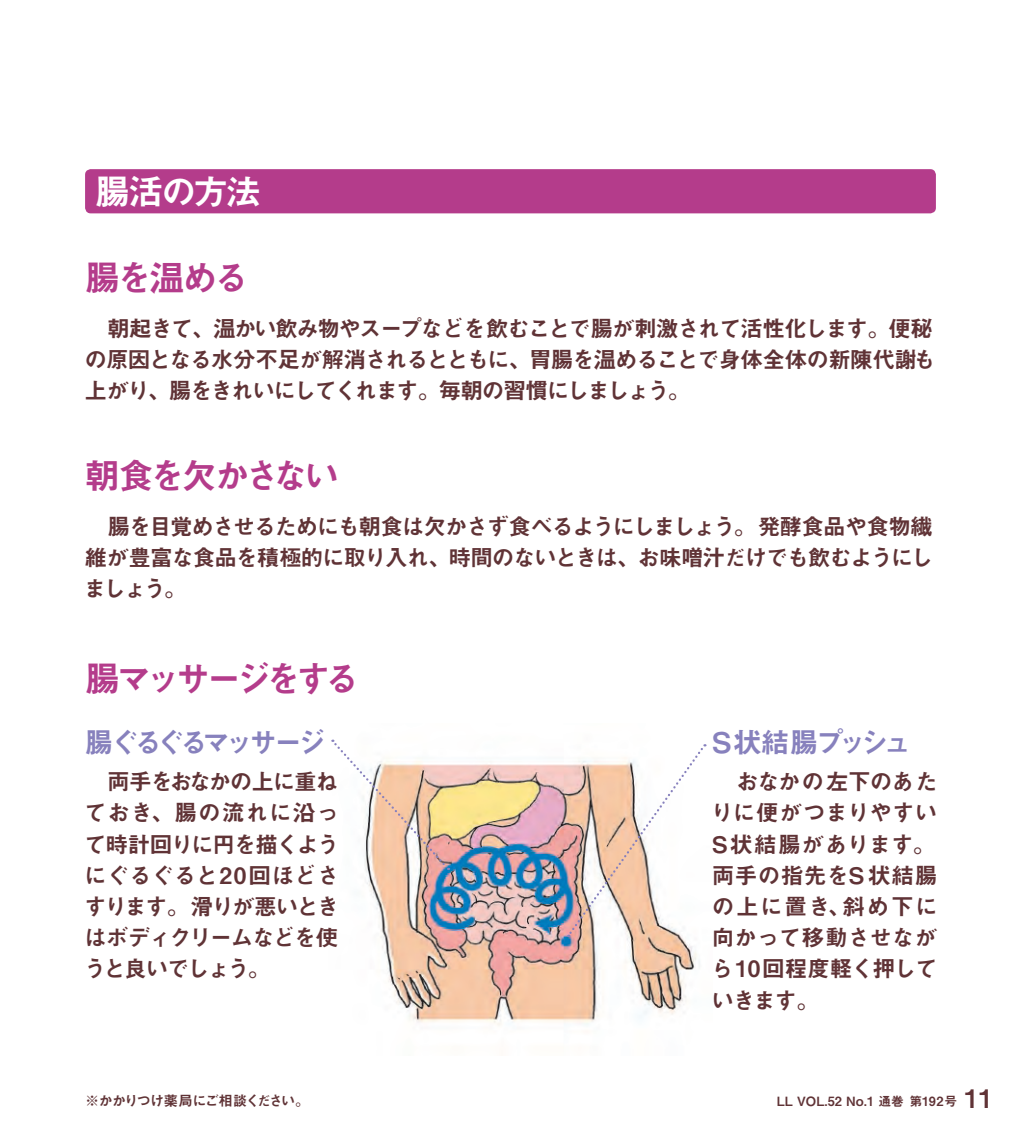
<style>
.page{position:relative;width:1021px;height:1134px;background:#fff}
.page>*{position:absolute;margin:0;border:0;box-sizing:border-box;transform-origin:0 0}
.t1{font:35.4px "Midashi Go Pro MB31";letter-spacing:-.115em;color:#b43c8b}
.t2{font:35.4px "Midashi Go Pro MB31";letter-spacing:-.155em;color:#b43c8b}
.t3{font:35.4px "Midashi Go Pro MB31";letter-spacing:-.075em;color:#fff}
.t4{font:28.4px "Midashi Go Pro MB31";letter-spacing:-.165em;color:#8781bd}
.t5{font:28.4px "Midashi Go Pro MB31";letter-spacing:-.145em;color:#8781bd}
.t6{font:22.6px/31.2px "Midashi Go Pro MB31";letter-spacing:-.06em;color:#603336;text-align:justify}
.t7{font:14.2px "Midashi Go Pro MB31";letter-spacing:-.08em;color:#603336}
.t8{font:12.8px "Midashi Go Pro MB31";color:#603336}
.s1{font-size:25.6px}
</style>
<div class="page">
<img style="left:331px;top:739px;width:376px;height:287px">
<div style="left:85px;top:169px;width:850px;height:44px;background:#b43c8b;border-radius:6px"></div>
<svg style="left:332px;top:740px;width:118px;height:130px"></svg>
<svg style="left:566px;top:744px;width:139px;height:193px"></svg>
<h1 class="t3" style="left:95px;top:163px;width:168px">腸活の方法</h1>
<h1 class="t1" style="left:85px;top:249px;width:166px">腸を温める</h1>
<p class="t6" style="left:84px;top:310px;width:853px;text-align:left">　朝起きて、温かい飲み物やスープなどを飲むことで腸が刺激されて活性化します。便秘の原因となる水分不足が解消されるとともに、胃腸を温めることで身体全体の新陳代謝も上がり、腸をきれいにしてくれます。毎朝の習慣にしましょう。</p>
<h1 class="t1" style="left:85px;top:447px;width:256px">朝食を欠かさない</h1>
<p class="t6" style="left:84px;top:508px;width:851px">　腸を目覚めさせるためにも朝食は欠かさず食べるようにしましょう。発酵食品や食物繊維が豊富な食品を積極的に取り入れ、時間のないときは、お味噌汁だけでも飲むようにしましょう。</p>
<h1 class="t2" style="left:85px;top:651px;width:277px">腸マッサージをする</h1>
<p class="t4" style="left:85px;top:719px;width:243px">腸ぐるぐるマッサージ</p>
<p class="t6" style="left:84px;top:763px;width:257px">　両手をおなかの上に重ねておき、腸の流れに沿って時計回りに円を描くようにぐるぐると20回ほどさすります。滑りが悪いときはボディクリームなどを使うと良いでしょう。</p>
<p class="t5" style="left:712px;top:719px;width:201px">S 状結腸プッシュ</p>
<p class="t6" style="left:711px;top:763px;width:228px">　おなかの左下のあたりに便がつまりやすいS状結腸があります。両手の指先をS状結腸の上に置き、斜め下に向かって移動させながら10回程度軽く押していきます。</p>
<p class="t7" style="left:85px;top:1089px;width:226px">※かかりつけ薬局にご相談ください。</p>
<p class="t8" style="left:776px;top:1091px;width:217px">LL VOL.52 No.1 通巻 第192号 <span class="s1">11</span></p>
</div>
